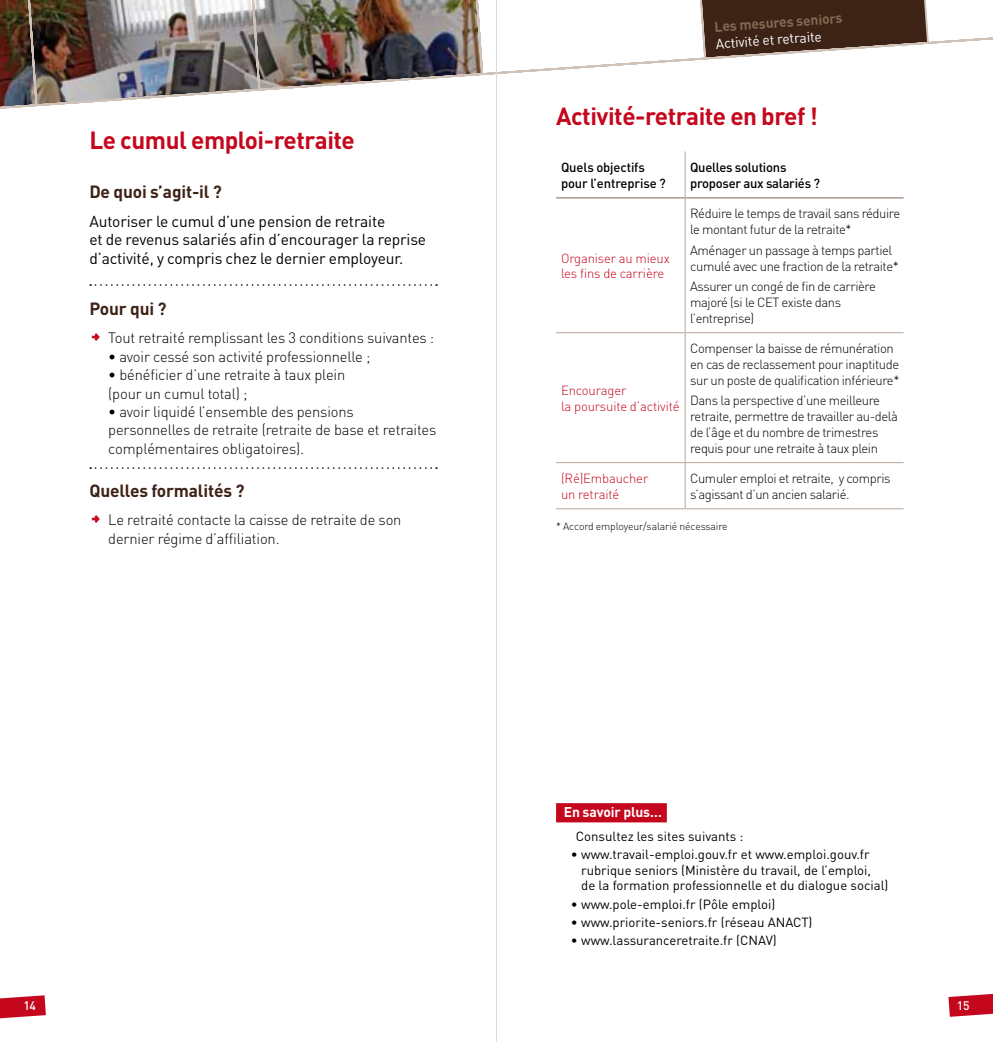
<style>
.page{position:relative;width:993px;height:1042px;background:#fff}
.page>*{position:absolute;margin:0;border:0;box-sizing:border-box;transform-origin:0 0}
.Titre{font:700 24.5px "DIN";letter-spacing:-.02em;color:#c4071c}
.SousTitre{font:700 17.5px "DIN";letter-spacing:-.01em;color:#3d2216}
.SousTitre___filet_su{font:700 17.5px "DIN";letter-spacing:-.01em;color:#3d2216}
.Texte_noir{font:15.75px/18.9px "DIN";letter-spacing:-.01em;color:#000}
.Texte_puce{font:300 14.88px/18.4px "DIN";letter-spacing:-.01em;color:#000}
.t1{font:14px "DIN";color:#fff}
.t2{font:700 14px "DIN";color:#7f6a52}
.t3{font:700 14px "DIN";letter-spacing:-.01em;color:#fff}
.t4{font:300 13.12px/15.8px "DIN";letter-spacing:-.03em;color:#000}
.Txt_En_savoir_plus{font:13.12px/15.8px "DIN";color:#000}
.t5{font:300 13.12px/15.8px "DIN";letter-spacing:-.01em;color:#c4071c}
.t6{font:500 13.12px/15.8px "DIN";letter-spacing:-.02em;color:#000}
.t7{font:500 12.25px "DIN";color:#fff}
.t8{font:300 10.5px "DIN";letter-spacing:-.01em;color:#000}
.s1{font-family:"Mini Pics Directional AA";font-weight:400;color:#c4071c}
</style>
<div class="page">
<img style="left:0;top:0;width:992px;height:109px">
<svg style="left:0;top:995px;width:46px;height:23px"></svg>
<svg style="left:948px;top:994px;width:44px;height:23px"></svg>
<svg style="left:90px;top:284px;width:347px;height:2px"></svg>
<svg style="left:90px;top:467px;width:347px;height:2px"></svg>
<hr style="left:684px;top:151px;width:1px;height:46px;background:#b8a69a">
<hr style="left:684px;top:199px;width:1px;height:133px;background:#b8a69a">
<hr style="left:556px;top:332px;width:129px;height:1px;background:#b8a69a">
<hr style="left:685px;top:332px;width:218px;height:1px;background:#b8a69a">
<hr style="left:684px;top:333px;width:1px;height:129px;background:#b8a69a">
<hr style="left:684px;top:463px;width:1px;height:45px;background:#b8a69a">
<hr style="left:556px;top:197px;width:129px;height:2px;background:#b8a69a">
<hr style="left:685px;top:197px;width:218px;height:2px;background:#b8a69a">
<hr style="left:556px;top:462px;width:129px;height:1px;background:#b8a69a">
<hr style="left:685px;top:462px;width:218px;height:1px;background:#b8a69a">
<hr style="left:556px;top:508px;width:129px;height:1px;background:#b8a69a">
<hr style="left:685px;top:508px;width:218px;height:1px;background:#b8a69a">
<div style="left:556px;top:803px;width:110px;height:19px;background:#c4071c"></div>
<hr style="left:496px;top:0;width:1px;height:1042px;background:#d5dcdf">
<p class="Titre" style="left:89px;top:124px;width:267px">Le cumul emploi-retraite</p>
<p class="SousTitre" style="left:89px;top:180px;width:134px">De quoi s’agit-il ?</p>
<p class="Texte_noir" style="left:89px;top:211px;width:338px">Autoriser le cumul d’une pension de retraite<br>et de revenus salariés afin d’encourager la reprise d’activité, y compris chez le dernier employeur.</p>
<p class="SousTitre" style="left:89px;top:297px;width:79px">Pour qui ?</p>
<p class="Texte_puce" style="left:89px;top:329px;width:346px"><span class="s1">6</span> Tout retraité remplissant les 3 conditions suivantes :</p>
<p class="Texte_puce" style="left:108px;top:347px;width:263px">• avoir cessé son activité professionnelle ;</p>
<p class="Texte_puce" style="left:108px;top:365px;width:238px">• bénéficier d’une retraite à taux plein (pour un cumul total) ;</p>
<p class="Texte_puce" style="left:108px;top:402px;width:329px">• avoir liquidé l’ensemble des pensions personnelles de retraite (retraite de base et retraites complémentaires obligatoires).</p>
<p class="SousTitre___filet_su" style="left:89px;top:479px;width:156px">Quelles formalités ?</p>
<p class="Texte_puce" style="left:108px;top:510px;width:295px;text-indent:-19px"><span class="s1">6</span> Le retraité contacte la caisse de retraite de son dernier régime d’affiliation.</p>
<p class="t2" style="left:713px;top:18px;width:129px;rotate:-4deg">Les mesures seniors</p>
<p class="t1" style="left:715px;top:35px;width:108px;rotate:-4deg">Activité et retraite</p>
<p class="Titre" style="left:556px;top:100px;width:263px">Activité-retraite en bref !</p>
<p class="t6" style="left:561px;top:159px;width:106px">Quels objectifs pour l’entreprise ?</p>
<p class="t6" style="left:690px;top:159px;width:131px">Quelles solutions proposer aux salariés ?</p>
<p class="t5" style="left:561px;top:250px;width:110px">Organiser au mieux les fins de carrière</p>
<p class="t5" style="left:561px;top:382px;width:120px">Encourager<br>la poursuite d’activité</p>
<p class="t4" style="left:690px;top:206px;width:211px">Réduire le temps de travail sans réduire le montant futur de la retraite*</p>
<p class="t4" style="left:690px;top:242px;width:210px">Aménager un passage à temps partiel cumulé avec une fraction de la retraite*</p>
<p class="t4" style="left:690px;top:278px;width:187px">Assurer un congé de fin de carrière majoré (si le CET existe dans l’entreprise)</p>
<p class="t4" style="left:690px;top:340px;width:211px">Compenser la baisse de rémunération en cas de reclassement pour inaptitude sur un poste de qualification inférieure*</p>
<p class="t4" style="left:690px;top:393px;width:209px">Dans la perspective d’une meilleure retraite, permettre de travailler au-delà de l’âge et du nombre de trimestres requis pour une retraite à taux plein</p>
<p class="t5" style="left:561px;top:470px;width:89px">(Ré)Embaucher un retraité</p>
<p class="t4" style="left:690px;top:470px;width:202px">Cumuler emploi et retraite, y compris s’agissant d’un ancien salarié.</p>
<p class="t8" style="left:556px;top:519px;width:173px">* Accord employeur/salarié nécessaire</p>
<p class="t3" style="left:563px;top:802px;width:99px">En savoir plus…</p>
<p class="Txt_En_savoir_plus" style="left:575px;top:828px;width:169px">Consultez les sites suivants :</p>
<p class="Txt_En_savoir_plus" style="left:581px;top:846px;width:309px;text-indent:-10px">• www.travail-emploi.gouv.fr et www.emploi.gouv.fr rubrique seniors (Ministère du travail, de l’emploi,<br>de la formation professionnelle et du dialogue social)</p>
<p class="Txt_En_savoir_plus" style="left:570px;top:896px;width:206px">• www.pole-emploi.fr (Pôle emploi)</p>
<p class="Txt_En_savoir_plus" style="left:570px;top:914px;width:243px">• www.priorite-seniors.fr (réseau ANACT)</p>
<p class="Txt_En_savoir_plus" style="left:570px;top:932px;width:207px">• www.lassuranceretraite.fr (CNAV)</p>
<p class="t7" style="left:23px;top:998px;width:14px">14</p>
<p class="t7" style="left:956px;top:998px;width:14px">15</p>
</div>
